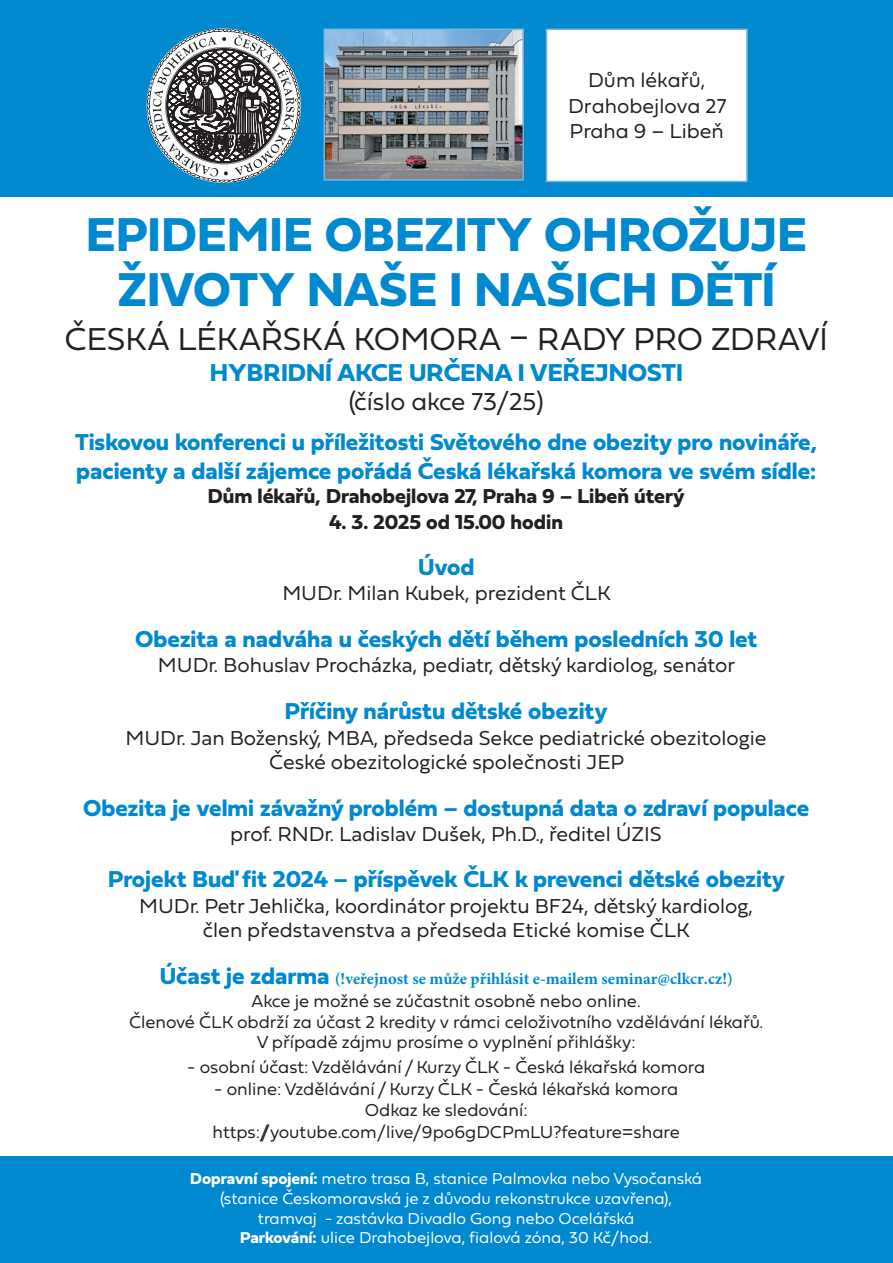
<style>
.page{position:relative;width:893px;height:1263px;background:#fff}
.page>*{position:absolute;margin:0;border:0;box-sizing:border-box;transform-origin:0 0}
.t1{font:700 49.5px/55.5px "Fieldwork Hum";letter-spacing:.005em;color:#0089cf;text-align:center}
.t2{font:300 33px "Fieldwork Geo";letter-spacing:-.005em;color:#231f20}
.t3{font:700 25.5px "Fieldwork Hum";color:#0089cf}
.t4{font:300 25.5px "Fieldwork Geo";color:#231f20}
.t5{font:700 24px/28.8px "Fieldwork Hum";color:#0089cf}
.t6{font:300 21px/24.5px "Fieldwork Hum";color:#231f20;text-align:center}
.t7{font:700 21px "Fieldwork Hum";color:#231f20}
.t8{font:300 21px/25.2px "Fieldwork Geo";color:#231f20;text-align:center}
.t9{font:300 18px/20.7px "Fieldwork Geo";color:#231f20;text-align:center}
.t10{font:300 16.5px/19.8px "Fieldwork Geo";color:#fff;text-align:center}
.t11{font:700 16.5px "Minion Pro";color:#0089cf}
.s1{font-family:"Fieldwork Hum";font-size:24px}
.s2{font-family:"Fieldwork Hum";font-weight:700}
</style>
<div class="page">
<div style="left:0;top:0;width:893px;height:196px;background:#0089cf"></div>
<div style="left:0;top:1157px;width:893px;height:106px;background:#0089cf"></div>
<svg style="left:147px;top:28px;width:154px;height:155px"></svg>
<img style="left:326px;top:31px;width:195px;height:147px">
<div style="left:323px;top:28px;width:201px;height:153px;border:2px solid #77b6e4"></div>
<div style="left:546px;top:29px;width:201px;height:152px;background:#fff"></div>
<div style="left:546px;top:29px;width:202px;height:153px;border:2px solid #77b6e4"></div>
<p class="t8" style="left:568px;top:67px;width:160px">Dům lékařů,<br>Drahobejlova 27<br>Praha 9 – Libeň</p>
<h1 class="t1" style="left:86px;top:205px;width:722px">EPIDEMIE OBEZITY OHROŽUJE<br>ŽIVOTY NAŠE I NAŠICH DĚTÍ</h1>
<h2 class="t2" style="left:65px;top:313px;width:765px">ČESKÁ LÉKAŘSKÁ KOMORA – RADY PRO ZDRAVÍ</h2>
<p class="t3" style="left:210px;top:353px;width:475px">HYBRIDNÍ AKCE URČENA I VEŘEJNOSTI</p>
<p class="t4" style="left:349px;top:381px;width:197px">(číslo akce 73/25)</p>
<p class="t5" style="left:75px;top:427px;width:743px">Tiskovou konferenci u příležitosti Světového dne obezity pro novináře, pacienty a další zájemce pořádá Česká lékařská komora ve svém sídle:</p>
<p class="t7" style="left:208px;top:480px;width:479px">Dům lékařů, Drahobejlova 27, Praha 9 – Libeň úterý</p>
<p class="t7" style="left:329px;top:505px;width:235px">4. 3. 2025 od 15.00 hodin</p>
<p class="t5" style="left:418px;top:552px;width:58px">Úvod</p>
<p class="t6" style="left:282px;top:580px;width:330px">MUDr. Milan Kubek, prezident ČLK</p>
<p class="t5" style="left:135px;top:624px;width:623px">Obezita a nadváha u českých dětí během posledních 30 let</p>
<p class="t6" style="left:158px;top:652px;width:579px">MUDr. Bohuslav Procházka, pediatr, dětský kardiolog, senátor</p>
<p class="t5" style="left:285px;top:696px;width:324px">Příčiny nárůstu dětské obezity</p>
<p class="t6" style="left:126px;top:725px;width:642px">MUDr. Jan Boženský, MBA, předseda Sekce pediatrické obezitologie<br>České obezitologické společnosti JEP</p>
<p class="t5" style="left:83px;top:793px;width:728px">Obezita je velmi závažný problém – dostupná data o zdraví populace</p>
<p class="t6" style="left:230px;top:820px;width:433px">prof. RNDr. Ladislav Dušek, Ph.D., ředitel ÚZIS</p>
<p class="t5" style="left:108px;top:864px;width:679px">Projekt Buď fit 2024 – příspěvek ČLK k prevenci dětské obezity</p>
<p class="t6" style="left:139px;top:893px;width:615px">MUDr. Petr Jehlička, koordinátor projektu BF24, dětský kardiolog, člen představenstva a předseda Etické komise ČLK</p>
<p class="t11" style="left:160px;top:967px;width:575px"><span class="s1">Účast je zdarma</span> (!veřejnost se může přihlásit e-mailem seminar@clkcr.cz!)</p>
<p class="t9" style="left:129px;top:990px;width:636px">Akce je možné se zúčastnit osobně nebo online.<br>Členové ČLK obdrží za účast 2 kredity v rámci celoživotního vzdělávání lékařů.<br>V případě zájmu prosíme o vyplnění přihlášky:</p>
<p class="t9" style="left:187px;top:1056px;width:520px">- osobní účast: Vzdělávání / Kurzy ČLK - Česká lékařská komora</p>
<p class="t9" style="left:213px;top:1077px;width:469px;line-height:21.6px">- online: Vzdělávání / Kurzy ČLK - Česká lékařská komora<br>Odkaz ke sledování: https://youtube.com/live/9po6gDCPmLU?feature=share</p>
<p class="t10" style="left:190px;top:1168px;width:513px"><span class="s2">Dopravní spojení:</span> metro trasa B, stanice Palmovka nebo Vysočanská (stanice Českomoravská je z důvodu rekonstrukce uzavřena), tramvaj - zastávka Divadlo Gong nebo Ocelářská<br><span class="s2">Parkování:</span> ulice Drahobejlova, fialová zóna, 30 Kč/hod.</p>
</div>
